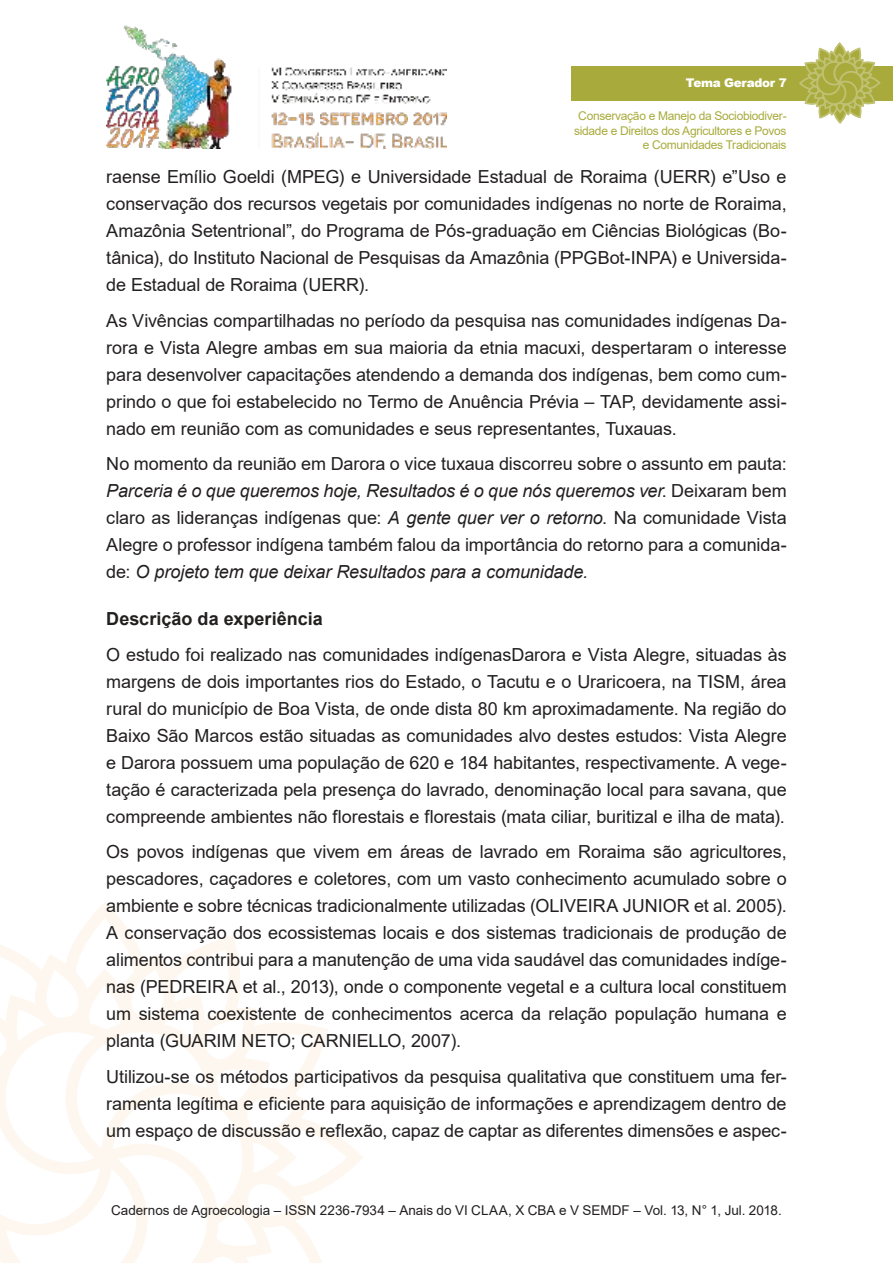
<style>
.page{position:relative;width:893px;height:1263px;background:#fff}
.page>*{position:absolute;margin:0;border:0;box-sizing:border-box;transform-origin:0 0}
.t1{font:18px/27px "Arial";letter-spacing:-.005em;color:#221f1f;text-align:justify}
.t2{font:700 18px "Arial";color:#221f1f}
.t3{font:13.5px "Arial";color:#221f1f}
.t4{font:12px/14.4px "Arial";letter-spacing:-.025em;color:#a8ab3c;text-align:right}
.t5{font:900 12px "Arial";letter-spacing:-.025em;color:#fff}
.s1{font-style:italic}
</style>
<div class="page">
<img style="left:106px;top:25px;width:340px;height:124px">
<svg style="left:0;top:910px;width:363px;height:353px"></svg>
<div style="left:571px;top:66px;width:322px;height:34px;background:#a8ab3c"></div>
<svg style="left:798px;top:43px;width:83px;height:81px"></svg>
<p class="t5" style="left:686px;top:76px;width:102px">Tema Gerador 7</p>
<p class="t4" style="left:574px;top:110px;width:214px">Conservação e Manejo da Sociobiodiver&shy;sidade e Direitos dos Agricultores e Povos e Comunidades Tradicionais</p>
<p class="t1" style="left:106px;top:165px;width:682px">raense Emílio Goeldi (MPEG) e Universidade Estadual de Roraima (UERR) e”Uso e conservação dos recursos vegetais por comunidades indígenas no norte de Roraima, Amazônia Setentrional”, do Programa de Pós-graduação em Ciências Biológicas (Bo&shy;tânica), do Instituto Nacional de Pesquisas da Amazônia (PPGBot-INPA) e Universida&shy;de Estadual de Roraima (UERR).</p>
<p class="t1" style="left:106px;top:309px;width:682px">As Vivências compartilhadas no período da pesquisa nas comunidades indígenas Da&shy;rora e Vista Alegre ambas em sua maioria da etnia macuxi, despertaram o interesse para desenvolver capacitações atendendo a demanda dos indígenas, bem como cum&shy;prindo o que foi estabelecido no Termo de Anuência Prévia – TAP, devidamente assi&shy;nado em reunião com as comunidades e seus representantes, Tuxauas.</p>
<p class="t1" style="left:106px;top:452px;width:682px">No momento da reunião em Darora o vice tuxaua discorreu sobre o assunto em pauta:<br><span class="s1">Parceria é o que queremos hoje, Resultados é o que nós queremos ver</span>. Deixaram bem claro as lideranças indígenas que: <span class="s1">A gente quer ver o retorno</span>. Na comunidade Vista Alegre o professor indígena também falou da importância do retorno para a comunida&shy;de: <span class="s1">O projeto tem que deixar Resultados para a comunidade.</span></p>
<p class="t2" style="left:106px;top:612px;width:218px">Descrição da experiência</p>
<p class="t1" style="left:106px;top:643px;width:682px">O estudo foi realizado nas comunidades indígenasDarora e Vista Alegre, situadas às margens de dois importantes rios do Estado, o Tacutu e o Uraricoera, na TISM, área rural do município de Boa Vista, de onde dista 80 km aproximadamente. Na região do Baixo São Marcos estão situadas as comunidades alvo destes estudos: Vista Alegre e Darora possuem uma população de 620 e 184 habitantes, respectivamente. A vege&shy;tação é caracterizada pela presença do lavrado, denominação local para savana, que compreende ambientes não florestais e florestais (mata ciliar, buritizal e ilha de mata).</p>
<p class="t1" style="left:106px;top:840px;width:682px">Os povos indígenas que vivem em áreas de lavrado em Roraima são agricultores, pescadores, caçadores e coletores, com um vasto conhecimento acumulado sobre o ambiente e sobre técnicas tradicionalmente utilizadas (OLIVEIRA JUNIOR et al. 2005).<br>A conservação dos ecossistemas locais e dos sistemas tradicionais de produção de alimentos contribui para a manutenção de uma vida saudável das comunidades indíge&shy;nas (PEDREIRA et al., 2013), onde o componente vegetal e a cultura local constituem um sistema coexistente de conhecimentos acerca da relação população humana e planta (GUARIM NETO; CARNIELLO, 2007).</p>
<p class="t1" style="left:106px;top:1065px;width:682px">Utilizou-se os métodos participativos da pesquisa qualitativa que constituem uma fer&shy;ramenta legítima e eficiente para aquisição de informações e aprendizagem dentro de um espaço de discussão e reflexão, capaz de captar as diferentes dimensões e aspec-</p>
<p class="t3" style="left:111px;top:1205px;width:672px">Cadernos de Agroecologia – ISSN 2236-7934 – Anais do VI CLAA, X CBA e V SEMDF – Vol. 13, N° 1, Jul. 2018.</p>
</div>
